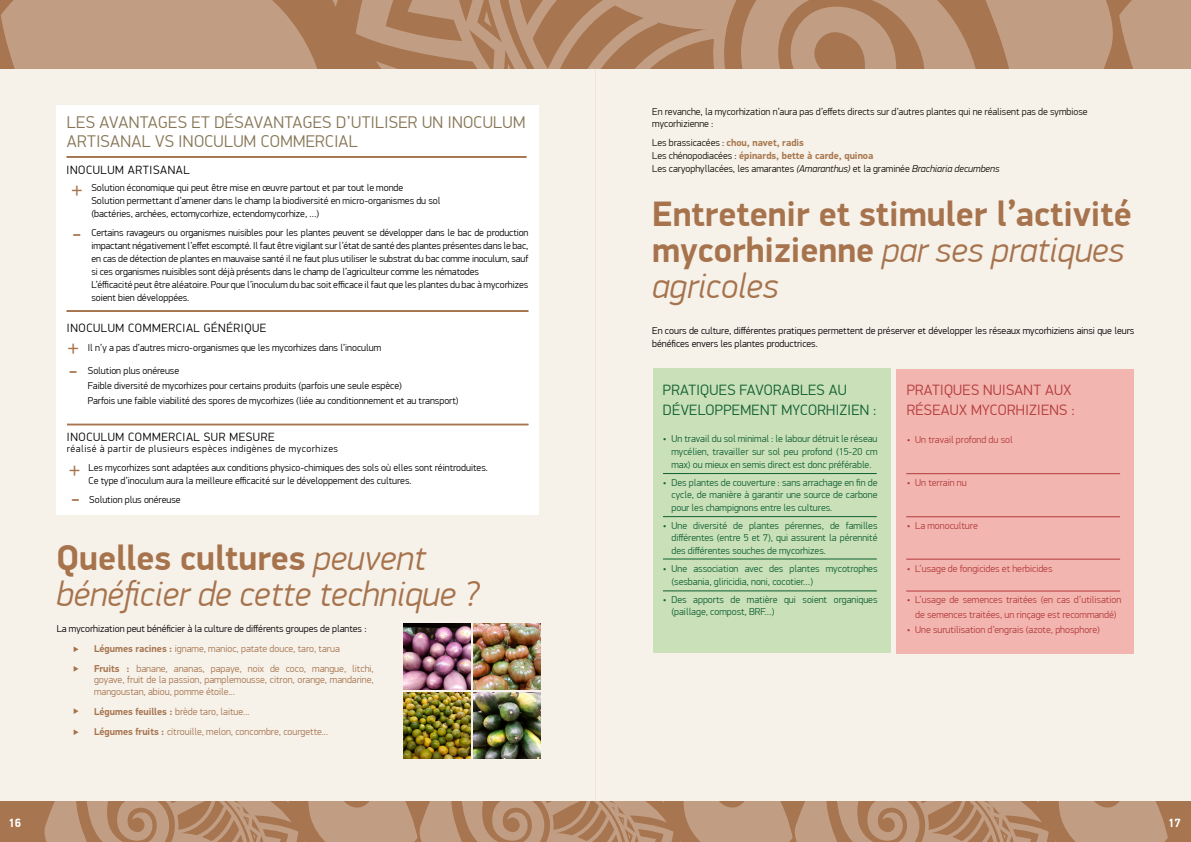
<style>
.page{position:relative;width:1191px;height:842px;background:#fff}
.page>*{position:absolute;margin:0;border:0;box-sizing:border-box;transform-origin:0 0}
.t1{font:700 35.5px/36px "PF Din Display Pro";color:#a6734d}
.t2{font:italic 300 35.5px "PF Din Display Pro";color:#a6734d}
.t3{font:22px "PF Din Display Pro";color:#a6734d}
.t4{font:22px "PF Din Display Pro";color:#a6734d;scale:1.1 1}
.t5{font:300 17px "PF Din Display Pro";letter-spacing:.02em;color:#867655}
.t6{font:300 15px "PF Din Display Pro";letter-spacing:.02em;color:#105f31}
.t7{font:300 15px "PF Din Display Pro";letter-spacing:.02em;color:#b23b3b}
.t8{font:300 12px "PF Din Display Pro";letter-spacing:.05em;color:#000001}
.t9{font:700 12px "PF Din Display Pro";color:#fff}
.t10{font:300 10px/13px "PF Din Display Pro";color:#000001}
.t11{font:300 10px/13px "PF Din Display Pro";color:#105f31;text-align:right}
.t12{font:300 10px/11px "PF Din Display Pro";color:#a7754f}
.t13{font:300 10px/15px "PF Din Display Pro";color:#b23b3b;text-align:center}
.t14{font:300 10px "PF Din Display Pro";letter-spacing:.05em;color:#000001}
.t15{font:700 10px "PF Din Display Pro";color:#a7754f}
.s1{font-weight:700;color:#a7754f}
.s2{font-weight:300;color:#000001}
.s3{font-style:italic}
.s4{font-weight:300;font-style:italic}
.s5{font-weight:700}
</style>
<div class="page">
<div style="left:0;top:53px;width:595px;height:749px;background:#f6f1e9"></div>
<svg style="left:74px;top:646px;width:5px;height:6px"></svg>
<svg style="left:74px;top:666px;width:5px;height:6px"></svg>
<svg style="left:74px;top:708px;width:5px;height:6px"></svg>
<svg style="left:74px;top:729px;width:5px;height:6px"></svg>
<div style="left:56px;top:105px;width:483px;height:410px;background:#fff"></div>
<hr style="left:67px;top:310px;width:461px;height:1px;background:#a6734d">
<hr style="left:67px;top:311px;width:461px;height:1px;background:#a6734d">
<hr style="left:67px;top:424px;width:461px;height:1px;background:#a6734d">
<hr style="left:67px;top:425px;width:461px;height:1px;background:#a6734d">
<hr style="left:67px;top:156px;width:459px;height:1px;background:#a6734d">
<hr style="left:67px;top:157px;width:459px;height:1px;background:#a6734d">
<img style="left:404px;top:623px;width:66px;height:66px">
<img style="left:404px;top:693px;width:66px;height:66px">
<img style="left:474px;top:623px;width:66px;height:66px">
<img style="left:474px;top:693px;width:66px;height:66px">
<div style="left:595px;top:53px;width:596px;height:749px;background:#f6f1e9"></div>
<div style="left:652px;top:368px;width:238px;height:285px;background:#c9e0b9"></div>
<div style="left:896px;top:369px;width:238px;height:285px;background:#f3b5b0"></div>
<div style="left:0;top:802px;width:1191px;height:40px;background:#a7754f"></div>
<svg style="left:44px;top:802px;width:1123px;height:40px"></svg>
<svg style="left:1px;top:0;width:1190px;height:68px;background:#b89072"></svg>
<hr style="left:663px;top:473px;width:213px;height:1px;background:#105f31">
<hr style="left:663px;top:516px;width:213px;height:1px;background:#105f31">
<hr style="left:663px;top:559px;width:213px;height:1px;background:#105f31">
<hr style="left:663px;top:591px;width:213px;height:1px;background:#105f31">
<hr style="left:906px;top:473px;width:214px;height:1px;background:#b23b3b">
<hr style="left:906px;top:517px;width:214px;height:1px;background:#b23b3b">
<hr style="left:906px;top:559px;width:214px;height:1px;background:#b23b3b">
<hr style="left:906px;top:591px;width:214px;height:1px;background:#b23b3b">
<p class="t10" style="left:652px;top:105px;width:437px">En revanche, la mycorhization n’aura pas d’effets directs sur d’autres plantes qui ne réalisent pas de symbiose</p>
<p class="t5" style="left:67px;top:113px;width:460px">LES AVANTAGES ET DÉSAVANTAGES D’UTILISER UN INOCULUM</p>
<p class="t10" style="left:652px;top:117px;width:63px">mycorhizienne :</p>
<p class="t5" style="left:67px;top:132px;width:292px">ARTISANAL VS INOCULUM COMMERCIAL</p>
<p class="t10" style="left:652px;top:136px;width:153px">Les brassicacées : <span class="s1">chou, navet, radis</span></p>
<p class="t15" style="left:652px;top:150px;width:223px"><span class="s2">Les chénopodiacées :</span> épinards, bette à carde, quinoa</p>
<p class="t10" style="left:652px;top:162px;width:349px">Les caryophyllacées, les amarantes <span class="s3">(Amaranthus)</span> et la graminée <span class="s3">Brachiaria decumbens</span></p>
<p class="t8" style="left:67px;top:163px;width:125px">INOCULUM ARTISANAL</p>
<p class="t10" style="left:91px;top:181px;width:313px">Solution économique qui peut être mise en œuvre partout et par tout le monde</p>
<p class="t10" style="left:91px;top:194px;width:350px">Solution permettant d’amener dans le champ la biodiversité en micro-organismes du sol (bactéries, archées, ectomycorhize, ectendomycorhize, …)</p>
<p class="t10" style="left:91px;top:227px;width:438px;text-align:justify">Certains ravageurs ou organismes nuisibles pour les plantes peuvent se développer dans le bac de production impactant négativement l’effet escompté. Il faut être vigilant sur l’état de santé des plantes présentes dans le bac, en cas de détection de plantes en mauvaise santé il ne faut plus utiliser le substrat du bac comme inoculum, sauf si ces organismes nuisibles sont déjà présents dans le champ de l’agriculteur comme les nématodes</p>
<p class="t10" style="left:91px;top:279px;width:438px">L’éfficacité peut être aléatoire. Pour que l’inoculum du bac soit efficace il faut que les plantes du bac à mycorhizes soient bien développées.</p>
<p class="t3" style="left:71px;top:177px;width:12px">+</p>
<p class="t4" style="left:72px;top:220px;width:10px">-</p>
<p class="t1" style="left:652px;top:197px;width:481px">Entretenir et stimuler l’activité mycorhizienne <span class="s4">par ses pratiques agricoles</span></p>
<p class="t10" style="left:652px;top:325px;width:483px">En cours de culture, différentes pratiques permettent de préserver et développer les réseaux mycorhiziens ainsi que leurs bénéfices envers les plantes productrices.</p>
<p class="t6" style="left:663px;top:381px;width:185px">PRATIQUES FAVORABLES AU</p>
<p class="t6" style="left:663px;top:401px;width:215px">DÉVELOPPEMENT MYCORHIZIEN :</p>
<p class="t8" style="left:67px;top:321px;width:201px">INOCULUM COMMERCIAL GÉNÉRIQUE</p>
<p class="t3" style="left:68px;top:334px;width:12px">+</p>
<p class="t10" style="left:88px;top:342px;width:295px">Il n’y a pas d’autres micro-organismes que les mycorhizes dans l’inoculum</p>
<p class="t10" style="left:88px;top:365px;width:93px">Solution plus onéreuse</p>
<p class="t10" style="left:88px;top:380px;width:315px">Faible diversité de mycorhizes pour certains produits (parfois une seule espèce)</p>
<p class="t10" style="left:88px;top:395px;width:372px">Parfois une faible viabilité des spores de mycorhizes (liée au conditionnement et au transport)</p>
<p class="t4" style="left:69px;top:357px;width:10px">-</p>
<p class="t7" style="left:906px;top:381px;width:166px">PRATIQUES NUISANT AUX</p>
<p class="t7" style="left:906px;top:401px;width:170px">RÉSEAUX MYCORHIZIENS :</p>
<p class="t8" style="left:67px;top:430px;width:209px">INOCULUM COMMERCIAL SUR MESURE</p>
<p class="t14" style="left:67px;top:443px;width:273px">réalisé à partir de plusieurs espèces indigènes de mycorhizes</p>
<p class="t3" style="left:69px;top:456px;width:12px">+</p>
<p class="t4" style="left:71px;top:486px;width:10px">-</p>
<p class="t10" style="left:89px;top:461px;width:401px">Les mycorhizes sont adaptées aux conditions physico-chimiques des sols où elles sont réintroduites.</p>
<p class="t10" style="left:89px;top:474px;width:324px">Ce type d’inoculum aura la meilleure efficacité sur le développement des cultures.</p>
<p class="t10" style="left:89px;top:493px;width:93px">Solution plus onéreuse</p>
<p class="t1" style="left:56px;top:541px;width:371px">Quelles cultures <span class="s4">peuvent</span></p>
<p class="t2" style="left:56px;top:573px;width:425px">bénéficier de cette technique ?</p>
<p class="t10" style="left:57px;top:623px;width:311px">La mycorhization peut bénéficier à la culture de différents groupes de plantes :</p>
<p class="t12" style="left:94px;top:643px;width:247px"><span class="s5">Légumes racines :</span> igname, manioc, patate douce, taro, tarua</p>
<p class="t12" style="left:94px;top:663px;width:281px"><span class="s5">Fruits :</span> banane, ananas, papaye, noix de coco, mangue, litchi, goyave, fruit de la passion, pamplemousse, citron, orange, mandarine,</p>
<p class="t12" style="left:94px;top:686px;width:142px">mangoustan, abiou, pomme étoile...</p>
<p class="t12" style="left:94px;top:706px;width:157px"><span class="s5">Légumes feuilles :</span> brède taro, laitue...</p>
<p class="t12" style="left:94px;top:726px;width:235px"><span class="s5">Légumes fruits :</span> citrouille, melon, concombre, courgette...</p>
<p class="t11" style="left:671px;top:432px;width:207px;text-align:justify;text-indent:-9px">• Un travail du sol minimal : le labour détruit le réseau mycélien, travailler sur sol peu profond (15-20 cm max) ou mieux en semis direct est donc préférable.</p>
<p class="t11" style="left:663px;top:477px;width:216px;line-height:12px">• Des plantes de couverture : sans arrachage en fin de cycle, de manière à garantir une source de carbone</p>
<p class="t11" style="left:671px;top:501px;width:162px">pour les champignons entre les cultures.</p>
<p class="t11" style="left:663px;top:520px;width:216px;line-height:12px">• Une diversité de plantes pérennes, de familles différentes (entre 5 et 7), qui assurent la pérennité</p>
<p class="t11" style="left:671px;top:544px;width:156px">des différentes souches de mycorhizes.</p>
<p class="t11" style="left:671px;top:562px;width:207px;text-align:left;text-indent:-9px">• Une association avec des plantes mycotrophes (sesbania, gliricidia, noni, cocotier…)</p>
<p class="t11" style="left:671px;top:594px;width:207px;line-height:12px;text-align:left;text-indent:-9px">• Des apports de matière qui soient organiques (paillage, compost, BRF…)</p>
<p class="t13" style="left:906px;top:432px;width:107px">• Un travail profond du sol</p>
<p class="t13" style="left:906px;top:476px;width:61px">• Un terrain nu</p>
<p class="t13" style="left:906px;top:518px;width:73px">• La monoculture</p>
<p class="t13" style="left:906px;top:561px;width:147px">• L’usage de fongicides et herbicides</p>
<p class="t13" style="left:906px;top:592px;width:216px">• L’usage de semences traitées (en cas d’utilisation de semences traitées, un rinçage est recommandé)</p>
<p class="t13" style="left:906px;top:622px;width:195px">• Une surutilisation d’engrais (azote, phosphore)</p>
<p class="t9" style="left:9px;top:815px;width:14px">16</p>
<p class="t9" style="left:1168px;top:815px;width:14px">17</p>
</div>
